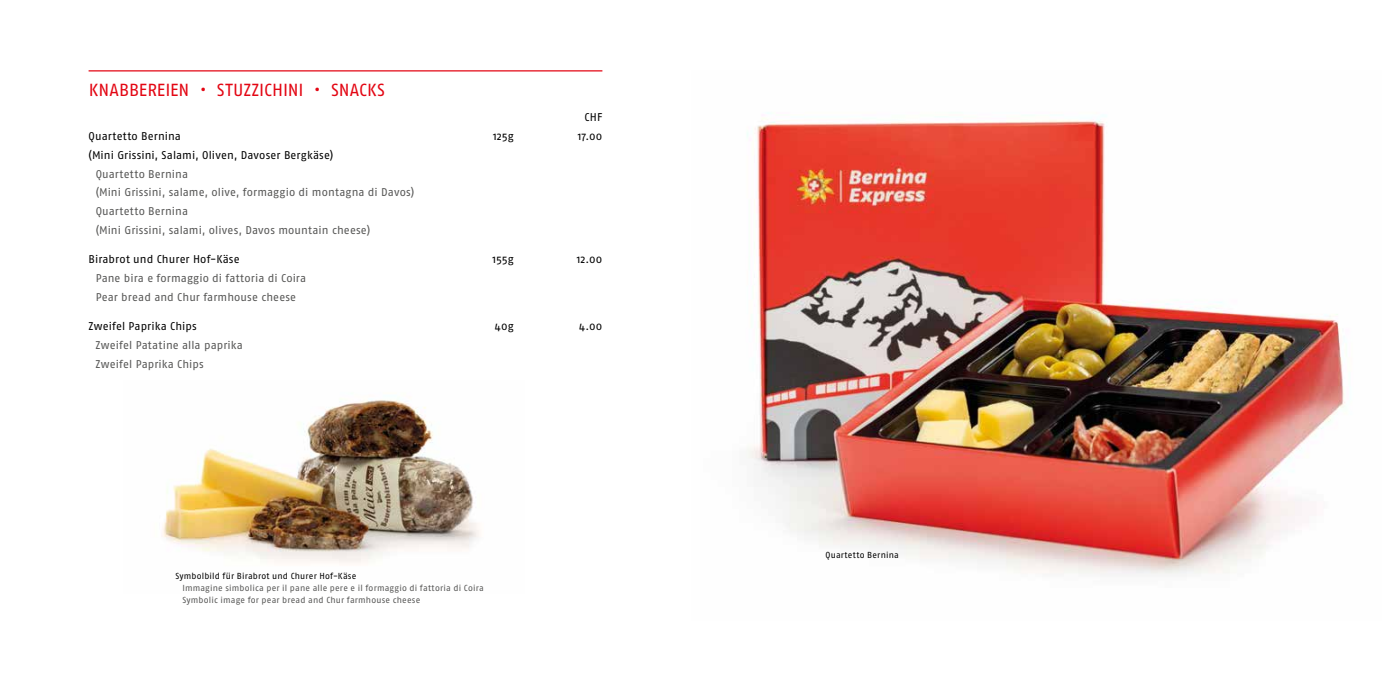
<style>
.page{position:relative;width:1382px;height:691px;background:#fff}
.page>*{position:absolute;margin:0;border:0;box-sizing:border-box;transform-origin:0 0}
.t1{font:17.5px "Fago OT";color:#e30613}
.t2{font:11.25px/18.8px "Fago OT";letter-spacing:.01em;color:#575756}
.t3{font:11.25px "Fago OT";letter-spacing:.01em;color:#000}
.t4{font:8.75px/11.9px "Fago OT";letter-spacing:.02em;color:#575756}
.t5{font:8.75px "Fago OT";letter-spacing:.02em;color:#000}
</style>
<div class="page">
<hr style="left:89px;top:70px;width:513px;height:1px;background:#e30613">
<img style="left:162px;top:400px;width:317px;height:163px">
<img style="left:747px;top:112px;width:598px;height:463px">
<h1 class="t1" style="left:89px;top:80px;width:298px">KNABBEREIEN • STUZZICHINI • SNACKS</h1>
<p class="t3" style="left:585px;top:111px;width:19px">CHF</p>
<p class="t3" style="left:89px;top:129px;width:94px">Quartetto Bernina</p>
<p class="t3" style="left:493px;top:129px;width:22px">125g</p>
<p class="t3" style="left:578px;top:129px;width:26px">17.00</p>
<p class="t3" style="left:89px;top:148px;width:246px">(Mini Grissini, Salami, Oliven, Davoser Bergkäse)</p>
<p class="t2" style="left:96px;top:164px;width:320px">Quartetto Bernina<br>(Mini Grissini, salame, olive, formaggio di montagna di Davos)<br>Quartetto Bernina<br>(Mini Grissini, salami, olives, Davos mountain cheese)</p>
<p class="t3" style="left:89px;top:253px;width:153px">Birabrot und Churer Hof-Käse</p>
<p class="t3" style="left:492px;top:253px;width:23px">155g</p>
<p class="t3" style="left:577px;top:253px;width:27px">12.00</p>
<p class="t2" style="left:96px;top:269px;width:212px">Pane bira e formaggio di fattoria di Coira<br>Pear bread and Chur farmhouse cheese</p>
<p class="t3" style="left:89px;top:319px;width:110px">Zweifel Paprika Chips</p>
<p class="t3" style="left:495px;top:319px;width:20px">40g</p>
<p class="t3" style="left:579px;top:319px;width:25px">4.00</p>
<p class="t2" style="left:96px;top:336px;width:149px">Zweifel Patatine alla paprika<br>Zweifel Paprika Chips</p>
<p class="t5" style="left:175px;top:571px;width:182px">Symbolbild für Birabrot und Churer Hof-Käse</p>
<p class="t4" style="left:182px;top:582px;width:303px">Immagine simbolica per il pane alle pere e il formaggio di fattoria di Coira<br>Symbolic image for pear bread and Chur farmhouse cheese</p>
<p class="t5" style="left:826px;top:549px;width:75px">Quartetto Bernina</p>
</div>
